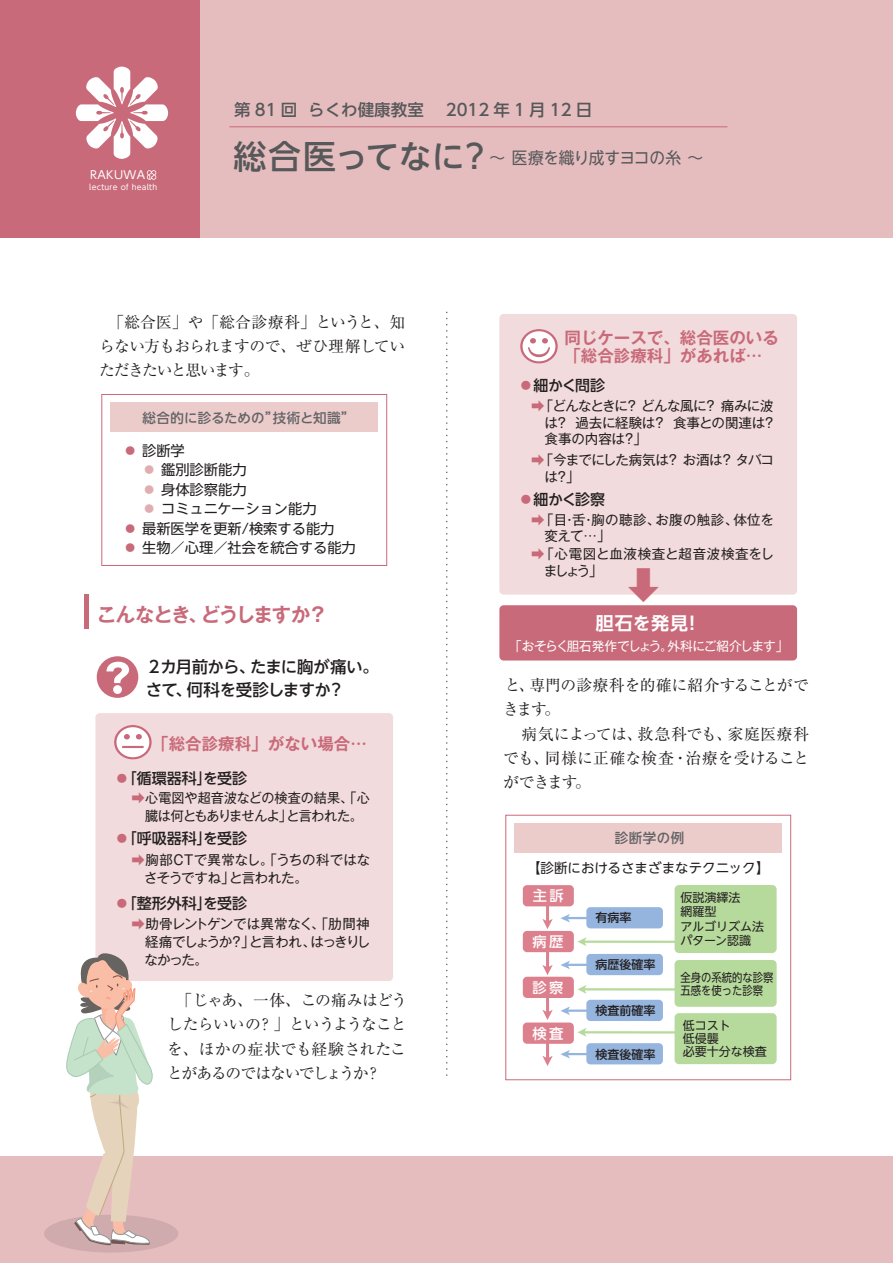
<style>
.page{position:relative;width:893px;height:1263px;background:#fff}
.page>*{position:absolute;margin:0;border:0;box-sizing:border-box;transform-origin:0 0}
.t1{font:500 37.35px "UD Shin Go NT Pro";color:#c96a7a}
.t2{font:500 33px "UD Shin Go NT Pro";color:#57585a}
.t3{font:700 19.5px "Gothic MB101 Pr 5 De";letter-spacing:-.075em;color:#c96a7a}
.t4{font:700 18px "UD Shin Go NT Pro De";letter-spacing:.035em;color:#fff}
.t5{font:700 16.5px/18px "Gothic MB101 Pr 5 De";color:#c96a7a}
.t6{font:500 16.5px/22.5px "UD Shin Go NT Pro";letter-spacing:-.04em;color:#231f20}
.t7{font:500 16.5px "UD Shin Go NT Pro";color:#57585a}
.t8{font:16.5px "UD Shin Go NT Pro";letter-spacing:-.02em;color:#57585a;scale:.95 1}
.t9{font:15.75px/24.2px "Ryumin Pr 5";letter-spacing:-.035em;color:#231f20;text-align:justify}
.t10{font:15.75px "Ryumin Pr 5";letter-spacing:-.01em;color:#231f20}
.t11{font:15.75px "Ryumin Pr 5";letter-spacing:.015em;color:#231f20}
.t12{font:15.75px "Ryumin Pr 5";letter-spacing:.01em;color:#231f20}
.t13{font:500 15px "UD Shin Go NT Pro";color:#231f20}
.t14{font:14.25px/19.5px "UD Shin Go NT Pro";color:#231f20}
.t15{font:500 14.25px "UD Shin Go NT Pro";letter-spacing:.18em;color:#fff}
.t16{font:13.5px/18px "Gothic MB101 Pr 5";letter-spacing:-.02em;color:#231f20}
.t17{font:13.5px/16.5px "Gothic MB101 Pr 5";letter-spacing:.025em;color:#231f20}
.t18{font:13.5px/16.5px "Gothic MB101 Pr 5";letter-spacing:.02em;color:#231f20}
.t19{font:13.5px/16.5px "Gothic MB101 Pr 5";letter-spacing:-.05em;color:#231f20}
.t20{font:500 13.5px "UD Shin Go NT Pro";letter-spacing:.02em;color:#636366}
.t21{font:13.5px "UD Shin Go NT Pro";color:#231f20}
.t22{font:12.75px "Gothic MB101 Pr 5";letter-spacing:-.065em;color:#fff}
.t23{font:12px/14.4px "UD Shin Go NT Pro";color:#231f20}
.t24{font:500 12px "UD Shin Go NT Pro";color:#231f20}
.t25{font:12px/13.5px "UD Shin Go NT Pro";color:#231f20;scale:.86 1}
.t26{font:11.1px "UD Shin Go NT Pro";letter-spacing:.04em;color:#fff}
.t27{font:7.65px "UD Shin Go NT Pro";letter-spacing:.04em;color:#fff}
.s1{color:#c96a7a}
.s2{color:#e0aeb1}
</style>
<div class="page">
<div style="left:505px;top:815px;width:286px;height:265px;border:1px solid #c96a7a"></div>
<div style="left:514px;top:823px;width:268px;height:29px;background:#eccccb"></div>
<div style="left:95px;top:713px;width:298px;height:268px;background:#f2dbdc;border-radius:4px"></div>
<div style="left:499px;top:314px;width:298px;height:281px;background:#f2dbdc;border-radius:4px"></div>
<div style="left:499px;top:605px;width:298px;height:55px;background:#c96a7a;border-radius:4px"></div>
<div style="left:101px;top:394px;width:286px;height:172px;border:1px solid #c96a7a"></div>
<div style="left:110px;top:402px;width:268px;height:30px;background:#eccccb"></div>
<div style="left:0;top:1156px;width:893px;height:107px;background:#e6bdbf"></div>
<div style="left:0;top:0;width:893px;height:238px;background:#e6bdbf"></div>
<div style="left:0;top:0;width:200px;height:238px;background:#c96a7a"></div>
<svg style="left:76px;top:67px;width:92px;height:92px"></svg>
<svg style="left:147px;top:170px;width:9px;height:10px"></svg>
<svg style="left:446px;top:312px;width:1px;height:764px"></svg>
<hr style="left:85px;top:595px;width:4px;height:34px;background:#c96a7a">
<hr style="left:229px;top:126px;width:498px;height:1px;background:#c96a7a">
<div style="left:523px;top:885px;width:51px;height:21px;background:#dd808e;border-radius:4px"></div>
<div style="left:523px;top:931px;width:51px;height:21px;background:#dd808e;border-radius:4px"></div>
<div style="left:523px;top:977px;width:51px;height:21px;background:#dd808e;border-radius:4px"></div>
<div style="left:523px;top:1022px;width:51px;height:22px;background:#dd808e;border-radius:4px"></div>
<svg style="left:577px;top:937px;width:98px;height:9px"></svg>
<svg style="left:577px;top:985px;width:98px;height:9px"></svg>
<svg style="left:577px;top:1028px;width:98px;height:9px"></svg>
<svg style="left:560px;top:914px;width:10px;height:8px"></svg>
<hr style="left:566px;top:917px;width:45px;height:2px;background:#95b5de">
<svg style="left:542px;top:919px;width:11px;height:10px"></svg>
<hr style="left:546px;top:905px;width:3px;height:19px;background:#dd808e">
<svg style="left:542px;top:965px;width:11px;height:10px"></svg>
<hr style="left:546px;top:951px;width:3px;height:19px;background:#dd808e">
<svg style="left:542px;top:1010px;width:11px;height:10px"></svg>
<hr style="left:546px;top:996px;width:3px;height:18px;background:#dd808e">
<svg style="left:542px;top:1056px;width:11px;height:10px"></svg>
<hr style="left:546px;top:1042px;width:3px;height:18px;background:#dd808e">
<div style="left:586px;top:907px;width:77px;height:21px;background:#95b5de;border-radius:4px"></div>
<svg style="left:561px;top:961px;width:9px;height:8px"></svg>
<hr style="left:566px;top:964px;width:45px;height:2px;background:#95b5de">
<div style="left:586px;top:954px;width:77px;height:21px;background:#95b5de;border-radius:4px"></div>
<svg style="left:560px;top:1006px;width:10px;height:9px"></svg>
<hr style="left:566px;top:1009px;width:45px;height:3px;background:#95b5de">
<div style="left:586px;top:1000px;width:77px;height:21px;background:#95b5de;border-radius:4px"></div>
<svg style="left:560px;top:1050px;width:10px;height:8px"></svg>
<hr style="left:566px;top:1053px;width:45px;height:2px;background:#95b5de">
<div style="left:586px;top:1043px;width:77px;height:21px;background:#95b5de;border-radius:4px"></div>
<div style="left:675px;top:885px;width:102px;height:68px;background:#b6da9b;border-radius:4px"></div>
<div style="left:675px;top:960px;width:102px;height:47px;background:#b6da9b;border-radius:4px"></div>
<div style="left:675px;top:1013px;width:102px;height:51px;background:#b6da9b;border-radius:5px"></div>
<svg style="left:114px;top:725px;width:38px;height:34px"></svg>
<svg style="left:520px;top:329px;width:38px;height:34px"></svg>
<div style="left:97px;top:656px;width:41px;height:42px;background:#c96a7a;border-radius:50%"></div>
<div style="left:113px;top:685px;width:9px;height:9px;background:#fff;border-radius:50%"></div>
<svg style="left:106px;top:662px;width:23px;height:21px"></svg>
<div style="left:44px;top:1215px;width:134px;height:37px;background:#cfabae;border-radius:50%"></div>
<svg style="left:66px;top:950px;width:87px;height:295px"></svg>
<p class="t26" style="left:90px;top:166px;width:57px">RAKUWA</p>
<p class="t27" style="left:89px;top:181px;width:70px">lecture of health</p>
<p class="t7" style="left:234px;top:96px;width:359px">第 81 回 らくわ健康教室　 2012 年 1 月 12 日</p>
<p class="t8" style="left:490px;top:145px;width:226px">～ 医療を織り成すヨコの糸 ～</p>
<p class="t2" style="left:233px;top:130px;width:260px">総合医ってなに？</p>
<p class="t9" style="left:99px;top:309px;width:308px;text-indent:-14px">　　「総合医」や「総合診療科」というと、知らない方もおられますので、ぜひ理解していただきたいと思います。</p>
<p class="t20" style="left:143px;top:407px;width:214px">総合的に診るための”技術と知識”</p>
<p class="t14" style="left:123px;top:440px;width:195px"><span class="s1">●</span> 診断学<br>　 <span class="s2">●</span> 鑑別診断能力<br>　 <span class="s2">●</span> 身体診察能力<br>　 <span class="s2">●</span> コミュニケーション能力</p>
<p class="t14" style="left:123px;top:518px;width:213px"><span class="s1">●</span> 最新医学を更新/検索する能力</p>
<p class="t14" style="left:123px;top:537px;width:234px"><span class="s1">●</span> 生物／心理／社会を統合する能力</p>
<p class="t3" style="left:97px;top:598px;width:232px">こんなとき、どうしますか？</p>
<p class="t6" style="left:146px;top:655px;width:235px">２カ月前から、たまに胸が痛い。さて、何科を受診しますか？</p>
<p class="t5" style="left:152px;top:733px;width:216px">「総合診療科」がない場合…</p>
<p class="t13" style="left:115px;top:766px;width:134px"><span class="s1">●</span>「循環器科」を受診</p>
<p class="t16" style="left:132px;top:787px;width:240px;text-align:center"><span class="s1">➡</span>心電図や超音波などの検査の結果、「心臓は何ともありませんよ」と言われた。</p>
<p class="t13" style="left:115px;top:826px;width:134px"><span class="s1">●</span>「呼吸器科」を受診</p>
<p class="t16" style="left:144px;top:850px;width:227px;text-indent:-13px"><span class="s1">➡</span>胸部CTで異常なし。「うちの科ではなさそうですね」と言われた。</p>
<p class="t13" style="left:115px;top:891px;width:134px"><span class="s1">●</span>「整形外科」を受診</p>
<p class="t16" style="left:145px;top:914px;width:227px;text-align:justify;text-indent:-13px"><span class="s1">➡</span>助骨レントゲンでは異常なく、「肋間神経痛でしょうか？」と言われ、はっきりしなかった。</p>
<p class="t9" style="left:167px;top:987px;width:241px;text-indent:-14px">　　「じゃあ、一体、この痛みはどうしたらいいの？」というようなことを、ほかの症状でも経験されたことがあるのではないでしょうか？</p>
<p class="t5" style="left:564px;top:327px;width:216px">同じケースで、総合医のいる「総合診療科」があれば…</p>
<p class="t13" style="left:519px;top:373px;width:88px"><span class="s1">●</span>細かく問診</p>
<p class="t16" style="left:544px;top:397px;width:233px;line-height:16.5px;text-indent:-13px"><span class="s1">➡</span>「どんなときに？ どんな風に？ 痛みに波は？ 過去に経験は？ 食事との関連は？食事の内容は？」</p>
<p class="t19" style="left:544px;top:451px;width:231px;text-indent:-13px"><span class="s1">➡</span>「今までにした病気は？ お酒は？ タバコは？」</p>
<p class="t17" style="left:545px;top:510px;width:231px;text-indent:-14px"><span class="s1">➡</span>「目・舌・胸の聴診、お腹の触診、体位を変えて…」</p>
<p class="t18" style="left:544px;top:545px;width:232px;text-indent:-13px"><span class="s1">➡</span>「心電図と血液検査と超音波検査をしましょう」</p>
<p class="t13" style="left:519px;top:487px;width:88px"><span class="s1">●</span>細かく診察</p>
<p class="t1" style="left:625px;top:555px;width:39px">⇩</p>
<p class="t22" style="left:509px;top:635px;width:281px">「おそらく胆石発作でしょう。外科にご紹介します」</p>
<p class="t4" style="left:596px;top:608px;width:107px">胆石を発見！</p>
<p class="t10" style="left:489px;top:673px;width:322px">　と、専門の診療科を的確に紹介することがで</p>
<p class="t9" style="left:503px;top:696px;width:59px">きます。</p>
<p class="t11" style="left:489px;top:721px;width:322px">　　病気によっては、救急科でも、家庭医療科</p>
<p class="t12" style="left:503px;top:746px;width:308px">でも、同様に正確な検査・治療を受けること</p>
<p class="t9" style="left:503px;top:769px;width:89px">ができます。</p>
<p class="t20" style="left:615px;top:827px;width:71px">診断学の例</p>
<p class="t21" style="left:527px;top:857px;width:244px">【診断におけるさまざまなテクニック】</p>
<p class="t15" style="left:533px;top:884px;width:33px">主訴</p>
<p class="t15" style="left:532px;top:930px;width:33px">病歴</p>
<p class="t15" style="left:532px;top:976px;width:33px">診察</p>
<p class="t15" style="left:532px;top:1022px;width:33px">検査</p>
<p class="t23" style="left:681px;top:890px;width:85px">仮説演繹法<br>網羅型<br>アルゴリズム法パターン認識</p>
<p class="t25" style="left:681px;top:970px;width:110px">全身の系統的な診察五感を使った診察</p>
<p class="t23" style="left:683px;top:1019px;width:85px;line-height:12.8px">低コスト<br>低侵襲<br>必要十分な検査</p>
<p class="t24" style="left:595px;top:908px;width:37px">有病率</p>
<p class="t24" style="left:595px;top:955px;width:61px">病歴後確率</p>
<p class="t24" style="left:595px;top:1000px;width:61px">検査前確率</p>
<p class="t24" style="left:595px;top:1044px;width:61px">検査後確率</p>
</div>
